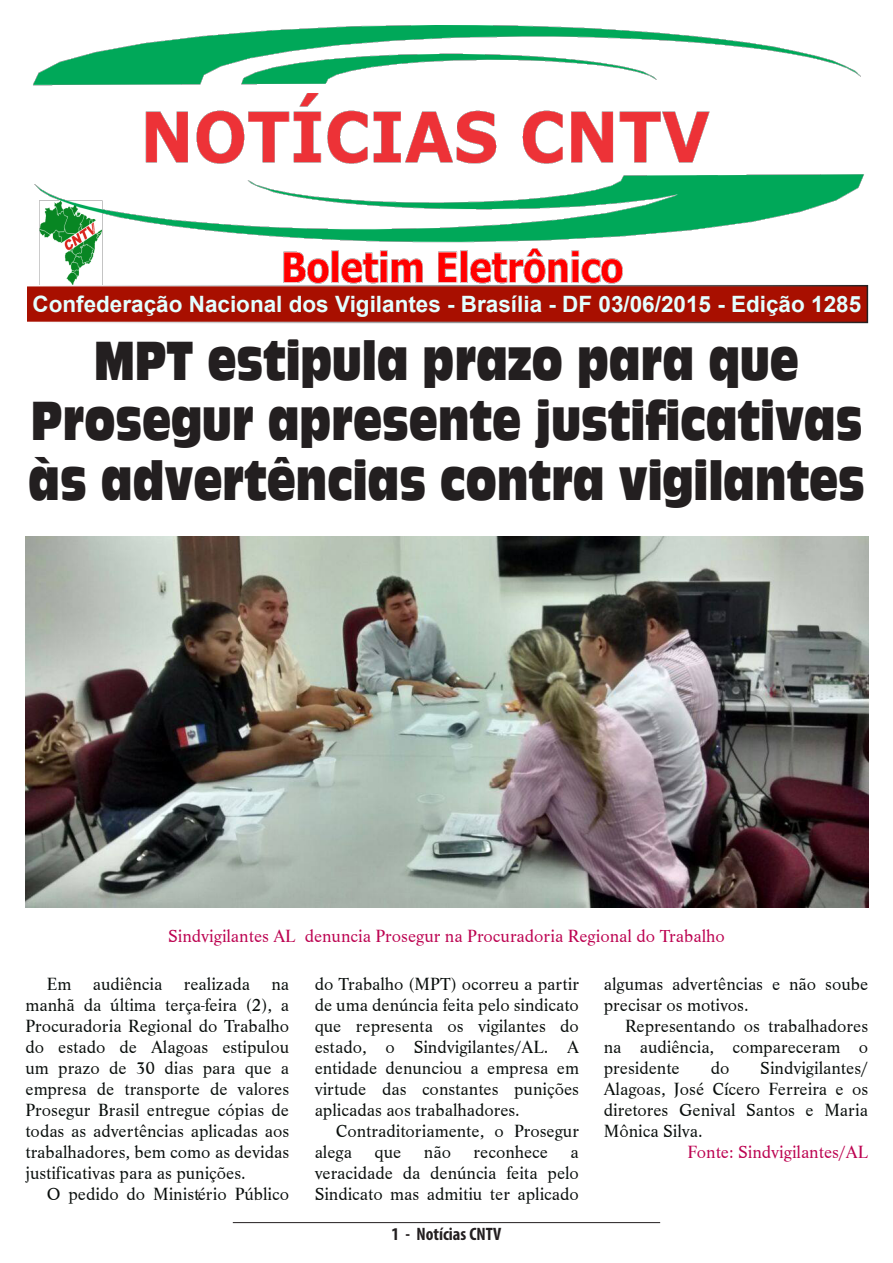
<style>
.page{position:relative;width:893px;height:1263px;background:#fff}
.page>*{position:absolute;margin:0;border:0;box-sizing:border-box;transform-origin:0 0}
.t1{font:51px/60px "Antique Olive Compact";color:#231f20;text-align:center;scale:.75 1}
.t2{font:700 22.5px "Arial";color:#e3ffff}
.t3{font:18.15px/21px "Life T";color:#080d0b;text-align:justify}
.t4{font:18.15px "Life T";color:#bc0250}
.Rodapé___À_esquerda{font:700 condensed 18px "Myriad Pro";color:#231f20}
</style>
<div class="page">
<hr style="left:233px;top:1222px;width:427px;height:1px;background:#231f20">
<div style="left:26px;top:286px;width:841px;height:36px;background:#a80f00"></div>
<img style="left:33px;top:26px;width:831px;height:259px">
<img style="left:26px;top:536px;width:842px;height:372px">
<p class="t2" style="left:32px;top:289px;width:830px">Confederação Nacional dos Vigilantes - Brasília - DF 03/06/2015 - Edição 1285</p>
<p class="t1" style="left:28px;top:330px;width:1117px">MPT estipula prazo para que<br>Prosegur apresente justificativas às advertências contra vigilantes</p>
<p class="t4" style="left:168px;top:926px;width:558px">Sindvigilantes AL denuncia Prosegur na Procuradoria Regional do Trabalho</p>
<p class="t3" style="left:26px;top:974px;width:265px;text-indent:21px">Em audiência realizada na manhã da última terça-feira (2), a Procuradoria Regional do Trabalho do estado de Alagoas estipulou um prazo de 30 dias para que a empresa de transporte de valores Prosegur Brasil entregue cópias de todas as advertências aplicadas aos trabalhadores, bem como as devidas justificativas para as punições.</p>
<p class="t3" style="left:47px;top:1184px;width:244px">O pedido do Ministério Público</p>
<p class="t3" style="left:315px;top:974px;width:266px">do Trabalho (MPT) ocorreu a partir de uma denúncia feita pelo sindicato que representa os vigilantes do estado, o Sindvigilantes/AL. A entidade denunciou a empresa em virtude das constantes punições aplicadas aos trabalhadores.</p>
<p class="t3" style="left:315px;top:1121px;width:266px;text-indent:21px">Contraditoriamente, o Prosegur alega que não reconhece a veracidade da denúncia feita pelo Sindicato mas admitiu ter aplicado</p>
<p class="Rodapé___À_esquerda" style="left:392px;top:1223px;width:111px">1 - Notícias CNTV</p>
<p class="t3" style="left:604px;top:974px;width:266px">algumas advertências e não soube precisar os motivos.</p>
<p class="t3" style="left:604px;top:1016px;width:266px;text-indent:21px">Representando os trabalhadores na audiência, compareceram o presidente</p>
<p class="t3" style="left:604px;top:1058px;width:266px;text-indent:156px">Sindvigilantes/ Alagoas, José Cícero Ferreira e os diretores Genival Santos e Maria Mônica Silva.</p>
<p class="t4" style="left:687px;top:1141px;width:182px">Fonte: Sindvigilantes/AL</p>
<p class="t3" style="left:711px;top:1058px;width:20px">do</p>
</div>
